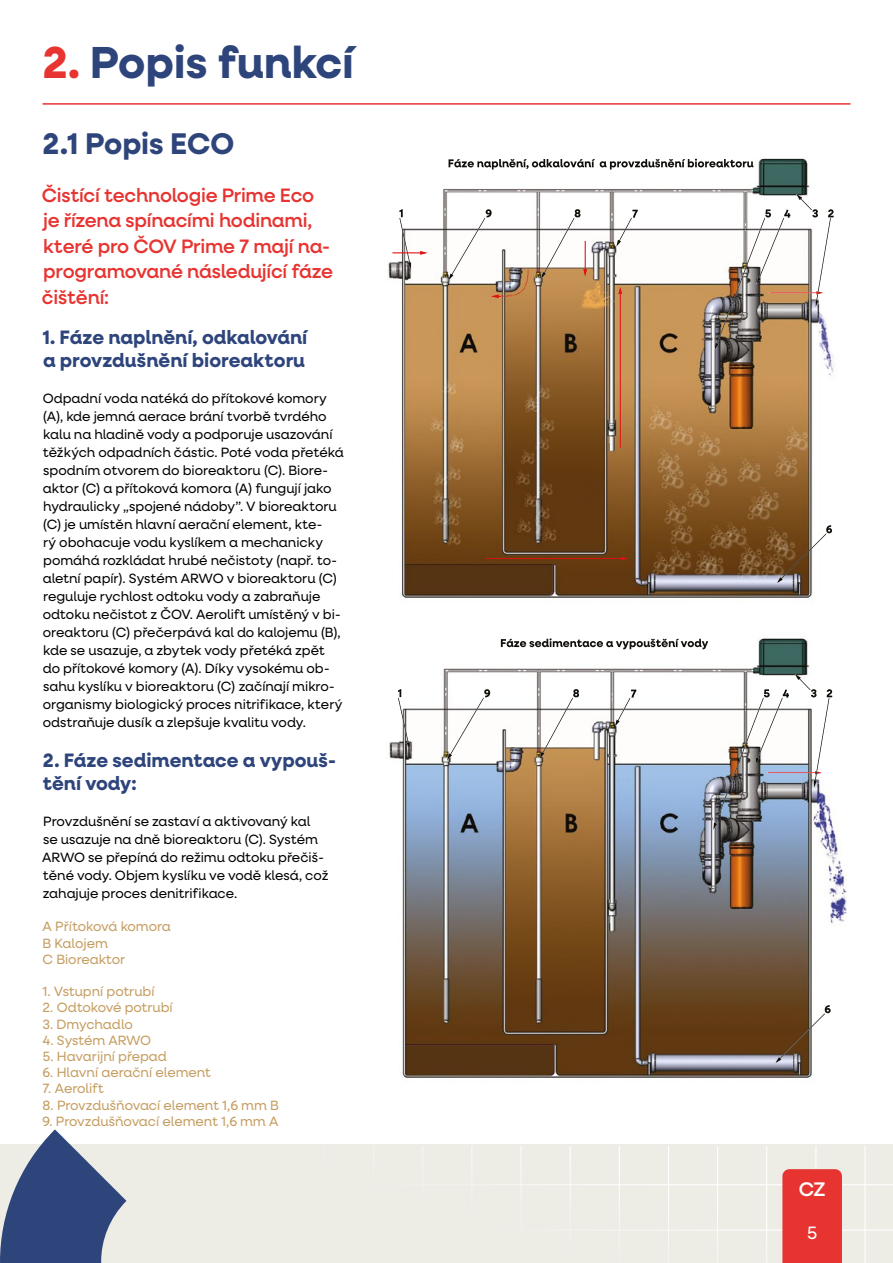
<style>
.page{position:relative;width:893px;height:1263px;background:#fff}
.page>*{position:absolute;margin:0;border:0;box-sizing:border-box;transform-origin:0 0}
.t1{font:700 45px "Neulis Neue";color:#2e457c}
.t2{font:700 30px "Neulis Neue";color:#2e457c}
.t3{font:500 19.8px "Neulis Neue";color:#fff}
.t4{font:500 19.5px/25.5px "Neulis Neue";letter-spacing:-.01em;color:#e73431}
.t5{font:700 19.5px/22.5px "Neulis Neue";color:#2e457c}
.t6{font:18px "Neulis Neue";color:#fff}
.t7{font:13.5px/18px "Neulis Neue";color:#000}
.t8{font:13.5px/16.2px "Neulis Neue";color:#c59e61}
.s1{color:#e73431}
</style>
<div class="page">
<div style="left:43px;top:1145px;width:850px;height:118px;background:#edece5"></div>
<hr style="left:864px;top:1146px;width:2px;height:117px;background:#fff">
<hr style="left:815px;top:1146px;width:1px;height:117px;background:#fff">
<hr style="left:766px;top:1146px;width:1px;height:117px;background:#fff">
<hr style="left:717px;top:1146px;width:1px;height:117px;background:#fff">
<hr style="left:668px;top:1146px;width:1px;height:117px;background:#fff">
<hr style="left:619px;top:1146px;width:1px;height:117px;background:#fff">
<hr style="left:570px;top:1146px;width:1px;height:117px;background:#fff">
<hr style="left:520px;top:1146px;width:2px;height:117px;background:#fff">
<hr style="left:471px;top:1146px;width:1px;height:117px;background:#fff">
<hr style="left:422px;top:1146px;width:1px;height:117px;background:#fff">
<hr style="left:373px;top:1146px;width:1px;height:117px;background:#fff">
<hr style="left:324px;top:1146px;width:1px;height:117px;background:#fff">
<hr style="left:275px;top:1146px;width:1px;height:117px;background:#fff">
<hr style="left:226px;top:1146px;width:1px;height:117px;background:#fff">
<hr style="left:176px;top:1146px;width:2px;height:117px;background:#fff">
<hr style="left:127px;top:1146px;width:1px;height:117px;background:#fff">
<hr style="left:43px;top:1184px;width:850px;height:1px;background:#fff">
<hr style="left:43px;top:1229px;width:850px;height:2px;background:#fff">
<div style="left:782px;top:1169px;width:60px;height:94px;background:#e73431"></div>
<svg style="left:0;top:1129px;width:126px;height:134px"></svg>
<hr style="left:43px;top:103px;width:807px;height:2px;background:#e73431">
<img style="left:388px;top:158px;width:446px;height:440px">
<img style="left:618px;top:287px;width:4px;height:161px">
<img style="left:583px;top:241px;width:4px;height:35px">
<svg style="left:492px;top:295px;width:8px;height:3px"></svg>
<img style="left:485px;top:557px;width:143px;height:3px">
<img style="left:769px;top:291px;width:46px;height:4px">
<img style="left:777px;top:533px;width:50px;height:50px">
<img style="left:399px;top:218px;width:12px;height:51px">
<img style="left:815px;top:218px;width:16px;height:89px">
<img style="left:796px;top:194px;width:16px;height:16px">
<img style="left:765px;top:218px;width:19px;height:66px">
<img style="left:715px;top:218px;width:50px;height:132px">
<img style="left:616px;top:218px;width:16px;height:29px">
<img style="left:541px;top:218px;width:34px;height:61px">
<img style="left:448px;top:218px;width:37px;height:62px">
<img style="left:392px;top:251px;width:35px;height:4px">
<img style="left:389px;top:638px;width:458px;height:440px">
<img style="left:768px;top:771px;width:45px;height:3px">
<img style="left:775px;top:1013px;width:50px;height:50px">
<img style="left:398px;top:698px;width:12px;height:51px">
<img style="left:813px;top:698px;width:16px;height:89px">
<img style="left:795px;top:674px;width:15px;height:16px">
<img style="left:764px;top:698px;width:19px;height:66px">
<img style="left:713px;top:698px;width:51px;height:132px">
<img style="left:615px;top:697px;width:15px;height:29px">
<img style="left:540px;top:697px;width:33px;height:62px">
<img style="left:447px;top:697px;width:37px;height:63px">
<h1 class="t1" style="left:43px;top:30px;width:313px"><span class="s1">2.</span> Popis funkcí</h1>
<h2 class="t2" style="left:42px;top:122px;width:193px">2.1 Popis ECO</h2>
<h3 class="t4" style="left:42px;top:181px;width:293px">Čistící technologie Prime Eco je řízena spínacími hodinami, které pro ČOV Prime 7 mají na&shy;programované následující fáze čištění:</h3>
<h3 class="t5" style="left:42px;top:325px;width:267px">1. Fáze naplnění, odkalování a provzdušnění bioreaktoru</h3>
<p class="t7" style="left:43px;top:388px;width:303px">Odpadní voda natéká do přítokové komory (A), kde jemná aerace brání tvorbě tvrdého kalu na hladině vody a podporuje usazování těžkých odpadních částic. Poté voda přetéká spodním otvorem do bioreaktoru (C). Biore&shy;aktor (C) a přítoková komora (A) fungují jako hydraulicky „spojené nádoby”. V bioreaktoru (C) je umístěn hlavní aerační element, kte-<br>rý obohacuje vodu kyslíkem a mechanicky pomáhá rozkládat hrubé nečistoty (např. to&shy;aletní papír). Systém ARWO v bioreaktoru (C) reguluje rychlost odtoku vody a zabraňuje odtoku nečistot z ČOV. Aerolift umístěný v bi&shy;oreaktoru (C) přečerpává kal do kalojemu (B), kde se usazuje, a zbytek vody přetéká zpět do přítokové komory (A). Díky vysokému ob&shy;sahu kyslíku v bioreaktoru (C) začínají mikro&shy;organismy biologický proces nitrifikace, který odstraňuje dusík a zlepšuje kvalitu vody.</p>
<h3 class="t5" style="left:43px;top:748px;width:295px">2. Fáze sedimentace a vypouš&shy;tění vody:</h3>
<p class="t7" style="left:42px;top:811px;width:288px">Provzdušnění se zastaví a aktivovaný kal<br>se usazuje na dně bioreaktoru (C). Systém ARWO se přepíná do režimu odtoku přečiš&shy;těné vody. Objem kyslíku ve vodě klesá, což zahajuje proces denitrifikace.</p>
<p class="t8" style="left:43px;top:918px;width:130px">A Přítoková komora<br>B Kalojem<br>C Bioreaktor</p>
<p class="t8" style="left:43px;top:983px;width:114px">1. Vstupní potrubí</p>
<p class="t8" style="left:43px;top:999px;width:132px">2. Odtokové potrubí</p>
<p class="t8" style="left:43px;top:1015px;width:92px">3. Dmychadlo</p>
<p class="t8" style="left:43px;top:1031px;width:110px">4. Systém ARWO</p>
<p class="t8" style="left:43px;top:1047px;width:126px">5. Havarijní přepad</p>
<p class="t8" style="left:43px;top:1064px;width:170px">6. Hlavní aerační element</p>
<p class="t8" style="left:43px;top:1080px;width:63px">7. Aerolift</p>
<p class="t8" style="left:43px;top:1096px;width:238px">8. Provzdušňovací element 1,6 mm B</p>
<p class="t8" style="left:43px;top:1112px;width:237px">9. Provzdušňovací element 1,6 mm A</p>
<h3 class="t3" style="left:799px;top:1175px;width:28px">CZ</h3>
<h3 class="t6" style="left:807px;top:1220px;width:12px">5</h3>
</div>
